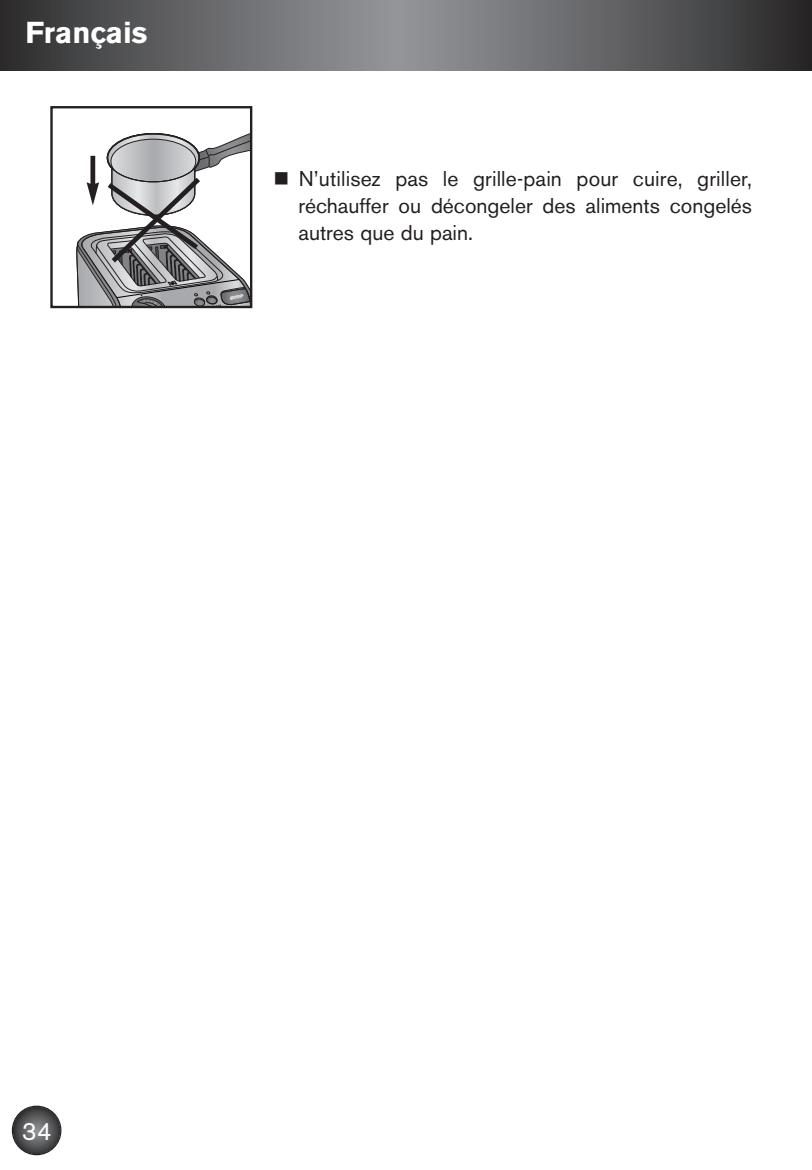
<style>
.page{position:relative;width:812px;height:1170px;background:#fff}
.page>*{position:absolute;margin:0;border:0;box-sizing:border-box;transform-origin:0 0}
.t1{font:700 30px "Akzidenz Grotesk BE";color:#fff}
.t2{font:25px "Akzidenz Grotesk BE";color:#fff}
.t3{font:21.25px/26.8px "Akzidenz Grotesk BE";color:#231f20;text-align:justify}
</style>
<div class="page">
<svg style="left:13px;top:1106px;width:47px;height:47px;background:#565759"></svg>
<div style="left:12px;top:1105px;width:49px;height:49px;border:2px solid #231f20;border-radius:50%"></div>
<svg style="left:0;top:0;width:812px;height:71px;background:#626265"></svg>
<div style="left:50px;top:106px;width:202px;height:202px;border:2px solid #231f20"></div>
<svg style="left:76px;top:131px;width:175px;height:176px"></svg>
<h1 class="t1" style="left:26px;top:22px;width:123px">Français</h1>
<p class="t3" style="left:298px;top:168px;width:455px">N’utilisez pas le grille-pain pour cuire, griller, réchauffer ou décongeler des aliments congelés autres que du pain.</p>
<p class="t2" style="left:22px;top:1121px;width:31px">34</p>
</div>
